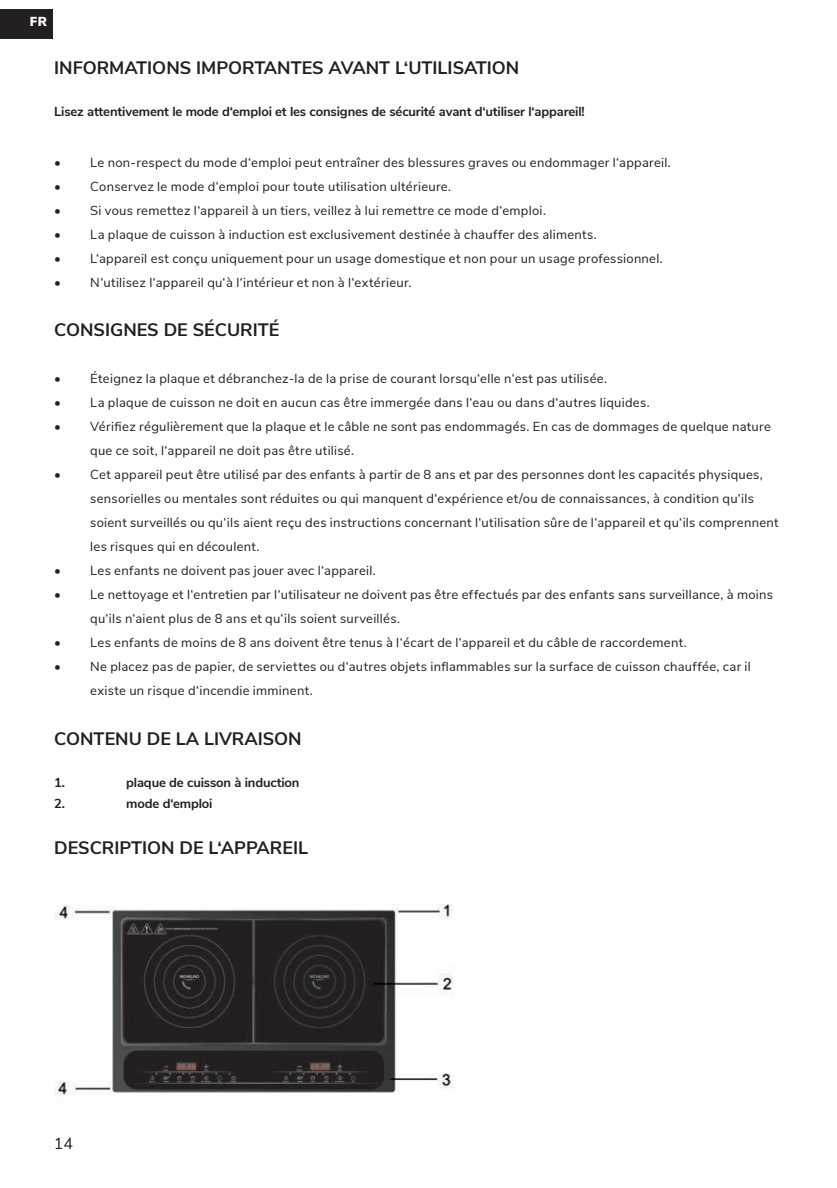
<style>
.page{position:relative;width:837px;height:1188px;background:#fff}
.page>*{position:absolute;margin:0;border:0;box-sizing:border-box;transform-origin:0 0}
.t1{font:700 18px "Nunito Sans";color:#231f20}
.t2{font:16px "Nunito Sans";color:#231f20}
.t3{font:13px/24px "Nunito Sans";letter-spacing:.02em;color:#231f20}
.t4{font:700 13px "Nunito Sans";letter-spacing:-.01em;color:#231f20}
.t5{font:900 13px "Nunito Sans";color:#fff}
</style>
<div class="page">
<div style="left:0;top:9px;width:53px;height:30px;background:#231f20"></div>
<img style="left:54px;top:904px;width:399px;height:192px">
<p class="t5" style="left:30px;top:12px;width:19px">FR</p>
<h1 class="t1" style="left:54px;top:54px;width:466px">INFORMATIONS IMPORTANTES AVANT L‘UTILISATION</h1>
<p class="t4" style="left:54px;top:102px;width:532px">Lisez attentivement le mode d‘emploi et les consignes de sécurité avant d‘utiliser l‘appareil!</p>
<p class="t3" style="left:54px;top:149px;width:618px">• Le non-respect du mode d‘emploi peut entraîner des blessures graves ou endommager l‘appareil.</p>
<p class="t3" style="left:54px;top:173px;width:398px">• Conservez le mode d‘emploi pour toute utilisation ultérieure.</p>
<p class="t3" style="left:54px;top:197px;width:493px">• Si vous remettez l‘appareil à un tiers, veillez à lui remettre ce mode d‘emploi.</p>
<p class="t3" style="left:54px;top:221px;width:544px">• La plaque de cuisson à induction est exclusivement destinée à chauffer des aliments.</p>
<p class="t3" style="left:54px;top:245px;width:610px">• L‘appareil est conçu uniquement pour un usage domestique et non pour un usage professionnel.</p>
<p class="t3" style="left:54px;top:269px;width:358px">• N‘utilisez l‘appareil qu‘à l‘intérieur et non à l‘extérieur.</p>
<h1 class="t1" style="left:54px;top:316px;width:227px">CONSIGNES DE SÉCURITÉ</h1>
<p class="t3" style="left:54px;top:365px;width:554px">• Éteignez la plaque et débranchez-la de la prise de courant lorsqu‘elle n‘est pas utilisée.</p>
<p class="t3" style="left:54px;top:389px;width:597px">• La plaque de cuisson ne doit en aucun cas être immergée dans l‘eau ou dans d‘autres liquides.</p>
<p class="t3" style="left:90px;top:413px;width:682px;text-indent:-36px">• Vérifiez régulièrement que la plaque et le câble ne sont pas endommagés. En cas de dommages de quelque nature que ce soit, l‘appareil ne doit pas être utilisé.</p>
<p class="t3" style="left:90px;top:461px;width:690px;text-indent:-36px">• Cet appareil peut être utilisé par des enfants à partir de 8 ans et par des personnes dont les capacités physiques, sensorielles ou mentales sont réduites ou qui manquent d‘expérience et/ou de connaissances, à condition qu‘ils soient surveillés ou qu‘ils aient reçu des instructions concernant l‘utilisation sûre de l‘appareil et qu‘ils comprennent les risques qui en découlent.</p>
<p class="t3" style="left:54px;top:557px;width:323px">• Les enfants ne doivent pas jouer avec l‘appareil.</p>
<p class="t3" style="left:90px;top:581px;width:684px;text-indent:-36px">• Le nettoyage et l‘entretien par l‘utilisateur ne doivent pas être effectués par des enfants sans surveillance, à moins qu‘ils n‘aient plus de 8 ans et qu‘ils soient surveillés.</p>
<p class="t3" style="left:54px;top:629px;width:634px">• Les enfants de moins de 8 ans doivent être tenus à l‘écart de l‘appareil et du câble de raccordement.</p>
<p class="t3" style="left:90px;top:653px;width:662px;text-indent:-36px">• Ne placez pas de papier, de serviettes ou d‘autres objets inflammables sur la surface de cuisson chauffée, car il existe un risque d‘incendie imminent.</p>
<h1 class="t1" style="left:54px;top:725px;width:249px">CONTENU DE LA LIVRAISON</h1>
<p class="t4" style="left:54px;top:773px;width:12px">1.</p>
<p class="t4" style="left:126px;top:773px;width:175px">plaque de cuisson à induction</p>
<p class="t4" style="left:54px;top:794px;width:12px">2.</p>
<p class="t4" style="left:126px;top:794px;width:88px">mode d‘emploi</p>
<h1 class="t1" style="left:54px;top:834px;width:255px">DESCRIPTION DE L‘APPAREIL</h1>
<p class="t2" style="left:54px;top:1131px;width:21px">14</p>
</div>
